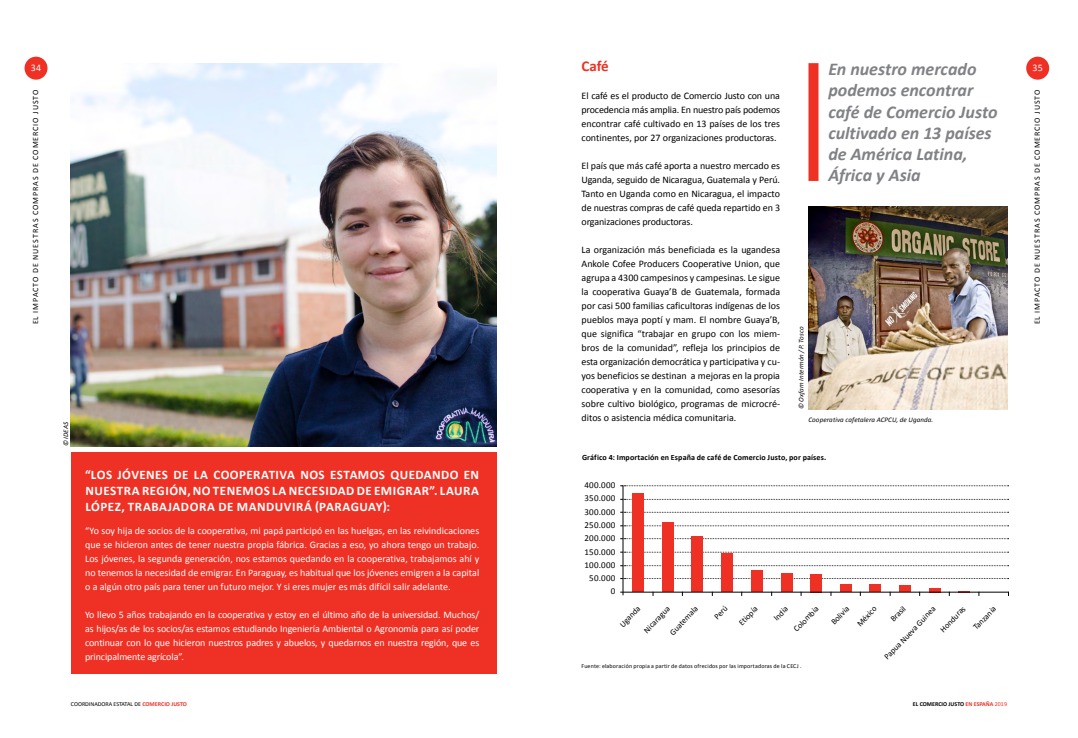
<style>
.page{position:relative;width:1078px;height:738px;background:#fff}
.page>*{position:absolute;margin:0;border:0;box-sizing:border-box;transform-origin:0 0}
.t1{font:italic 700 18px/21.2px "Calibri";letter-spacing:-.005em;color:#808285}
.t2{font:700 15px "Calibri";color:#ee3124}
.t3{font:700 13px/16px "Calibri";letter-spacing:.04em;color:#fff;text-align:justify}
.t4{font:10px/14px "Calibri";color:#000;text-align:justify}
.t5{font:10px/14px "Calibri";letter-spacing:-.005em;color:#fff;text-align:justify}
.t6{font:9px/13.3px "Calibri";letter-spacing:.02em;color:#000;text-align:right}
.t7{font:8.3px "Calibri";color:#000}
.t8{font:8px "Calibri";letter-spacing:.11em;color:#000}
.t9{font:700 8px "Calibri";letter-spacing:.015em;color:#000}
.t10{font:italic 7px "Calibri";letter-spacing:.015em;color:#000}
.t11{font:6px "Calibri";letter-spacing:.02em;color:#000}
.t12{font:6px "Calibri";color:#000}
.t13{font:700 6px "Calibri";color:#000}
.s1{font-weight:700;color:#ee3124}
.s2{color:#ee3124}
.s3{font-weight:400;color:#ee3124}
</style>
<div class="page">
<div style="left:25px;top:57px;width:22px;height:23px;background:#ee3124;border-radius:50%"></div>
<div style="left:1025px;top:57px;width:23px;height:23px;background:#ee3124;border-radius:50%"></div>
<img style="left:71px;top:63px;width:425px;height:383px">
<div style="left:71px;top:452px;width:425px;height:221px;background:#ee3124"></div>
<div style="left:808px;top:63px;width:10px;height:118px;background:#ee3124"></div>
<svg style="left:620px;top:577px;width:388px;height:2px"></svg>
<svg style="left:620px;top:565px;width:388px;height:1px"></svg>
<svg style="left:620px;top:551px;width:388px;height:1px"></svg>
<svg style="left:620px;top:538px;width:388px;height:1px"></svg>
<svg style="left:620px;top:525px;width:388px;height:1px"></svg>
<svg style="left:620px;top:511px;width:388px;height:1px"></svg>
<svg style="left:620px;top:498px;width:388px;height:1px"></svg>
<svg style="left:620px;top:485px;width:388px;height:1px"></svg>
<hr style="left:622px;top:485px;width:1px;height:109px;background:#000">
<div style="left:632px;top:493px;width:12px;height:98px;background:#ee3124"></div>
<div style="left:662px;top:522px;width:11px;height:69px;background:#ee3124"></div>
<div style="left:691px;top:535px;width:12px;height:56px;background:#ee3124"></div>
<div style="left:721px;top:552px;width:12px;height:39px;background:#ee3124"></div>
<div style="left:751px;top:570px;width:11px;height:21px;background:#ee3124"></div>
<div style="left:780px;top:573px;width:12px;height:18px;background:#ee3124"></div>
<div style="left:810px;top:573px;width:12px;height:18px;background:#ee3124"></div>
<div style="left:839px;top:584px;width:12px;height:7px;background:#ee3124"></div>
<div style="left:869px;top:584px;width:12px;height:7px;background:#ee3124"></div>
<div style="left:899px;top:585px;width:11px;height:6px;background:#ee3124"></div>
<svg style="left:929px;top:588px;width:11px;height:3px"></svg>
<hr style="left:620px;top:591px;width:388px;height:1px;background:#000">
<img style="left:808px;top:206px;width:198px;height:203px">
<p class="t5" style="left:31px;top:60px;width:12px">34</p>
<p class="t8" style="left:31px;top:324px;width:235px;rotate:-90deg">El impacto de nuestras compras de Comercio Justo</p>
<p class="t10" style="left:61px;top:446px;width:26px;rotate:-90deg">© IDEAS</p>
<h3 class="t3" style="left:85px;top:466px;width:395px">“LOS JÓVENES DE LA COOPERATIVA NOS ESTAMOS QUEDANDO EN NUESTRA REGIÓN, NO TENEMOS LA NECESIDAD DE EMIGRAR”. LAURA LÓPEZ, TRABAJADO RA DE MANDUVI RÁ (PARAGUAY):</h3>
<p class="t5" style="left:85px;top:522px;width:395px">“Yo soy hija de socios de la cooperativa, mi papá participó en las huelgas, en las reivindicaciones que se hicieron antes de tener nuestra propia fábrica. Gracias a eso, yo ahora tengo un trabajo.<br>Los jóvenes, la segunda generación, nos estamos quedando en la cooperativa, trabajamos ahí y no tenemos la necesidad de emigrar. En Paraguay, es habitual que los jóvenes emigren a la capital o a algún otro país para tener un futuro mejor. Y si eres mujer es más difícil salir adelante.</p>
<p class="t5" style="left:85px;top:606px;width:395px">Yo llevo 5 años trabajando en la cooperativa y estoy en el último año de la universidad. M uchos/ as hijos/as de los socios/as estamos estudiando I ngeniería Ambiental o Agronomía para así poder continuar con lo que hicieron nuestros padres y abuelos, y quedarnos en nuestra región, que es principalmente agrícola”.</p>
<p class="t12" style="left:71px;top:700px;width:117px">COORDINADORA ESTATAL DE <span class="s1">COMERCIO JUSTO</span></p>
<h2 class="t2" style="left:581px;top:56px;width:29px">CAFÉ</h2>
<p class="t4" style="left:581px;top:88px;width:200px">El café es el producto de Comercio Justo con una procedencia más amplia. En nuestro país podemos encontrar café cultivado en 13 países de los tres continentes, por 27 organizaciones productoras.</p>
<p class="t4" style="left:581px;top:158px;width:200px">El país que más café aporta a nuestro mercado es Uganda, seguido de N icaragua, Guatemala y Perú.<br>Tanto en Uganda como en N icaragua, el impacto de nuestras compras de café queda repartido en 3 organizaciones productoras.</p>
<p class="t4" style="left:581px;top:242px;width:200px">La organización más beneficiada es la ugandesa Ankole Cofee Producers Cooperative Union, que agrupa a 4300 campesinos y campesinas. Le sigue la cooperativa Guaya’B de Guatemala, formada por casi 500 familias caficultoras indígenas de los pueblos maya poptí y mam. El nombre Guaya’B, que significa “trabajar en grupo con los miem&shy;bros de la comunidad”, refleja los principios de esta organización democrática y participativa y cu&shy;yos beneficios se destinan a mejoras en la propia cooperativa y en la comunidad, como asesorías sobre cultivo biológico, programas de microcré&shy;ditos o asistencia médica comunitaria.</p>
<h1 class="t1" style="left:828px;top:58px;width:171px">En nuestro mercado podemos encontrar café de Comercio Justo cultivado en 13 países de América Latina,<br>África y Asia</h1>
<p class="t10" style="left:796px;top:409px;width:84px;rotate:-90deg">© Oxfam Intermón /P. Tosco</p>
<p class="t10" style="left:808px;top:414px;width:126px">Cooperativa cafetalera ACPCU, de Uganda.</p>
<p class="t9" style="left:582px;top:452px;width:245px">GRÁFICO 4: IMPORTACIÓN EN ESPAÑA DE CAFÉ DE COMERCIO JUSTO, POR PAÍSES.</p>
<p class="t6" style="left:584px;top:477px;width:32px">400.000<br>350.000<br>300.000<br>250.000<br>200.000<br>150.000<br>100.000<br>50.000<br>0</p>
<p class="t7" style="left:711px;top:614px;width:17px;rotate:-46deg">Perú</p>
<p class="t7" style="left:617px;top:622px;width:27px;rotate:-46deg">Uganda</p>
<p class="t7" style="left:641px;top:627px;width:35px;rotate:-46deg">Nicaragua</p>
<p class="t7" style="left:667px;top:630px;width:39px;rotate:-46deg">Guatemala</p>
<p class="t7" style="left:736px;top:620px;width:25px;rotate:-46deg">Etiopía</p>
<p class="t7" style="left:771px;top:615px;width:18px;rotate:-46deg">India</p>
<p class="t7" style="left:791px;top:626px;width:34px;rotate:-46deg">Colombia</p>
<p class="t7" style="left:828px;top:619px;width:24px;rotate:-46deg">Bolivia</p>
<p class="t7" style="left:854px;top:621px;width:27px;rotate:-46deg">México</p>
<p class="t7" style="left:887px;top:616px;width:20px;rotate:-46deg">Brasil</p>
<p class="t7" style="left:881px;top:654px;width:72px;rotate:-46deg">Papua Nueva Guinea</p>
<p class="t7" style="left:937px;top:627px;width:35px;rotate:-46deg">Honduras</p>
<p class="t7" style="left:970px;top:624px;width:31px;rotate:-46deg">Tanzania</p>
<p class="t11" style="left:581px;top:662px;width:221px">Fuente: elaboración propia a partir de datos ofrecidos por las importadoras de la CECJ .</p>
<p class="t13" style="left:912px;top:700px;width:96px">EL COMERCIO JUSTO <span class="s2">EN ESPAÑA</span> <span class="s3">2019</span></p>
<p class="t5" style="left:1032px;top:60px;width:12px">35</p>
<p class="t8" style="left:1032px;top:324px;width:236px;rotate:-90deg">El impacto de nue stras compras de Comercio Justo</p>
</div>
